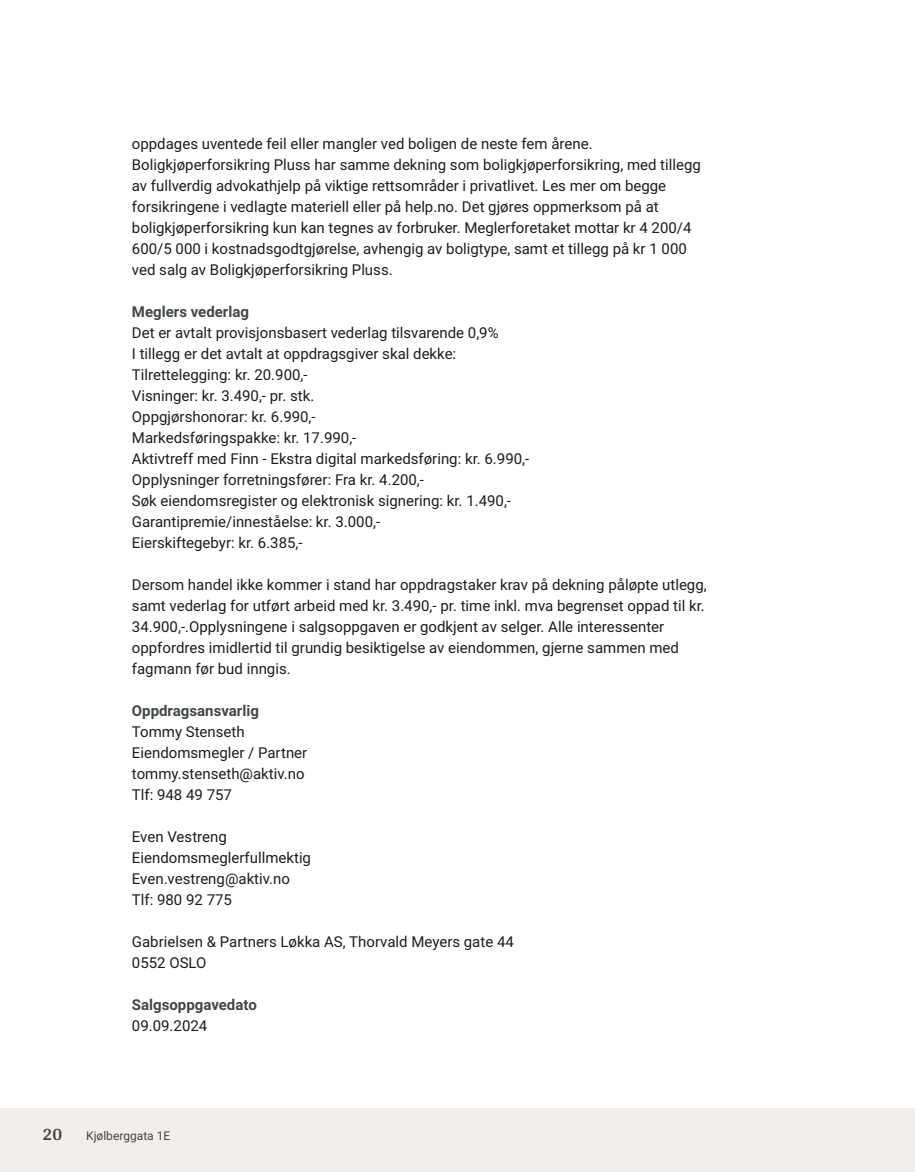
<style>
.page{position:relative;width:915px;height:1172px;background:#fff}
.page>*{position:absolute;margin:0;border:0;box-sizing:border-box;transform-origin:0 0}
.t1{font:700 18px "Arya";color:#414749}
.t2{font:15px/21px "Roboto Vitec";color:#1d1d1b}
.t3{font:700 15px "Roboto Vitec";color:#414749}
.t4{font:12px "Roboto Vitec";color:#414749}
</style>
<div class="page">
<div style="left:0;top:1108px;width:914px;height:64px;background:#f2eeea"></div>
<p class="t2" style="left:132px;top:132px;width:570px">oppdages uventede feil eller mangler ved boligen de neste fem årene.<br>Boligkjøperforsikring Pluss har samme dekning som boligkjøperforsikring, med tillegg av fullverdig advokathjelp på viktige rettsområder i privatlivet. Les mer om begge forsikringene i vedlagte materiell eller på help.no. Det gjøres oppmerksom på at boligkjøperforsikring kun kan tegnes av forbruker. Meglerforetaket mottar kr 4 200/4<br>600/5 000 i kostnadsgodtgjørelse, avhengig av boligtype, samt et tillegg på kr 1 000 ved salg av Boligkjøperforsikring Pluss.</p>
<p class="t3" style="left:132px;top:301px;width:119px">Meglers vederlag</p>
<p class="t2" style="left:132px;top:321px;width:399px">Det er avtalt provisjonsbasert vederlag tilsvarende 0,9%<br>I tillegg er det avtalt at oppdragsgiver skal dekke:<br>Tilrettelegging: kr. 20.900,‑<br>Visninger: kr. 3.490,‑ pr. stk.<br>Oppgjørshonorar: kr. 6.990,‑<br>Markedsføringspakke: kr. 17.990,‑<br>Aktivtreff med Finn ‑ Ekstra digital markedsføring: kr. 6.990,‑ Opplysninger forretningsfører: Fra kr. 4.200,‑<br>Søk eiendomsregister og elektronisk signering: kr. 1.490,‑ Garantipremie/inneståelse: kr. 3.000,‑<br>Eierskiftegebyr: kr. 6.385,‑</p>
<p class="t2" style="left:132px;top:573px;width:576px">Dersom handel ikke kommer i stand har oppdragstaker krav på dekning påløpte utlegg, samt vederlag for utført arbeid med kr. 3.490,‑ pr. time inkl. mva begrenset oppad til kr.<br>34.900,‑.Opplysningene i salgsoppgaven er godkjent av selger. Alle interessenter oppfordres imidlertid til grundig besiktigelse av eiendommen, gjerne sammen med fagmann før bud inngis.</p>
<p class="t3" style="left:132px;top:700px;width:128px">Oppdragsansvarlig</p>
<p class="t2" style="left:132px;top:720px;width:177px">Tommy Stenseth<br>Eiendomsmegler / Partner tommy.stenseth@aktiv.no<br>Tlf: 948 49 757</p>
<p class="t2" style="left:132px;top:825px;width:180px">Even Vestreng<br>Eiendomsmeglerfullmektig<br>Even.vestreng@aktiv.no<br>Tlf: 980 92 775</p>
<p class="t2" style="left:132px;top:930px;width:383px">Gabrielsen &amp; Partners Løkka AS, Thorvald Meyers gate 44<br>0552 OSLO</p>
<p class="t3" style="left:132px;top:994px;width:126px">Salgsoppgavedato</p>
<p class="t2" style="left:132px;top:1014px;width:77px">09.09.2024</p>
<p class="t1" style="left:43px;top:1123px;width:21px">20</p>
<p class="t4" style="left:86px;top:1127px;width:86px">Kjølberggata 1E</p>
</div>
